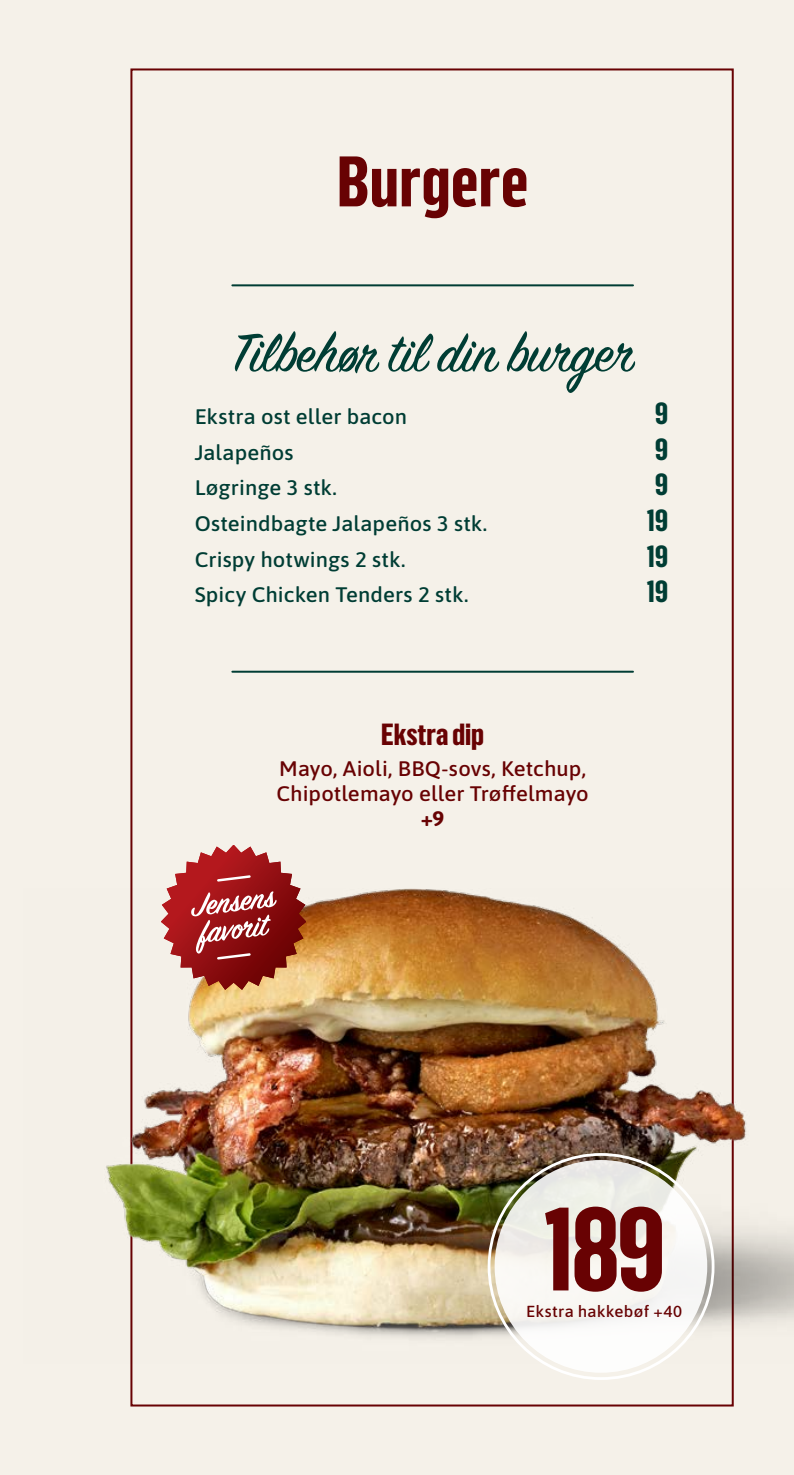
<style>
.page{position:relative;width:794px;height:1475px;background:#fff}
.page>*{position:absolute;margin:0;border:0;box-sizing:border-box;transform-origin:0 0}
.t1{font:700 115.8px "Flama Cond";color:#680203}
.t2{font:700 70px "Flama Cond";letter-spacing:-.01em;color:#680203}
.t3{font:60px "Sign Painter House Script";color:#003d34}
.t4{font:700 30px "Flama Cond";letter-spacing:-.02em;color:#680203;scale:1.05 1}
.t5{font:700 30px "Flama Cond";color:#003d34;scale:1.05 1}
.t6{font:500 21px "Asap";letter-spacing:.005em;color:#003d34;scale:1.05 1}
.t7{font:500 21px/25px "Asap";letter-spacing:.005em;color:#680203;scale:1.05 1}
.t8{font:700 21px "Asap";color:#680203;scale:1.05 1}
.t9{font:500 16px "Asap";letter-spacing:.02em;color:#680203;scale:1.05 1}
</style>
<div class="page">
<div style="left:0;top:0;width:794px;height:1474px;background:#f5f1e9"></div>
<hr style="left:232px;top:284px;width:401px;height:2px;background:#003d34">
<hr style="left:232px;top:670px;width:401px;height:2px;background:#003d34">
<img style="left:106px;top:888px;width:688px;height:474px">
<svg style="left:161px;top:845px;width:145px;height:144px"></svg>
<img style="left:487px;top:1152px;width:227px;height:227px">
<svg style="left:494px;top:1159px;width:213px;height:213px;fill:#f7f5f2"></svg>
<h2 class="t2" style="left:336px;top:135px;width:194px">Burgere</h2>
<h3 class="t3" style="left:232px;top:316px;width:406px">Tilbehør til din burger</h3>
<p class="t6" style="left:195px;top:402px;width:204px">Ekstra ost eller bacon</p>
<h3 class="t5" style="left:654px;top:393px;width:14px">9</h3>
<p class="t6" style="left:195px;top:437px;width:96px">Jalapeños</p>
<h3 class="t5" style="left:654px;top:429px;width:14px">9</h3>
<p class="t6" style="left:195px;top:473px;width:137px">Løgringe 3 stk.</p>
<h3 class="t5" style="left:654px;top:464px;width:14px">9</h3>
<p class="t6" style="left:195px;top:509px;width:280px">Osteindbagte Jalapeños 3 stk.</p>
<h3 class="t5" style="left:646px;top:500px;width:22px">19</h3>
<p class="t6" style="left:195px;top:544px;width:202px">Crispy hotwings 2 stk.</p>
<h3 class="t5" style="left:646px;top:536px;width:22px">19</h3>
<p class="t6" style="left:195px;top:580px;width:262px">Spicy Chicken Tenders 2 stk.</p>
<h3 class="t5" style="left:646px;top:571px;width:22px">19</h3>
<h3 class="t4" style="left:381px;top:714px;width:100px">Ekstra dip</h3>
<p class="t7" style="left:276px;top:754px;width:299px">Mayo, Aioli, BBQ-sovs, Ketchup,<br>Chipotlemayo eller Trøffelmayo</p>
<p class="t8" style="left:421px;top:803px;width:24px">+9</p>
<h1 class="t1" style="left:542px;top:1171px;width:125px">189</h1>
<p class="t9" style="left:526px;top:1299px;width:150px">Ekstra hakkebøf +40</p>
</div>
